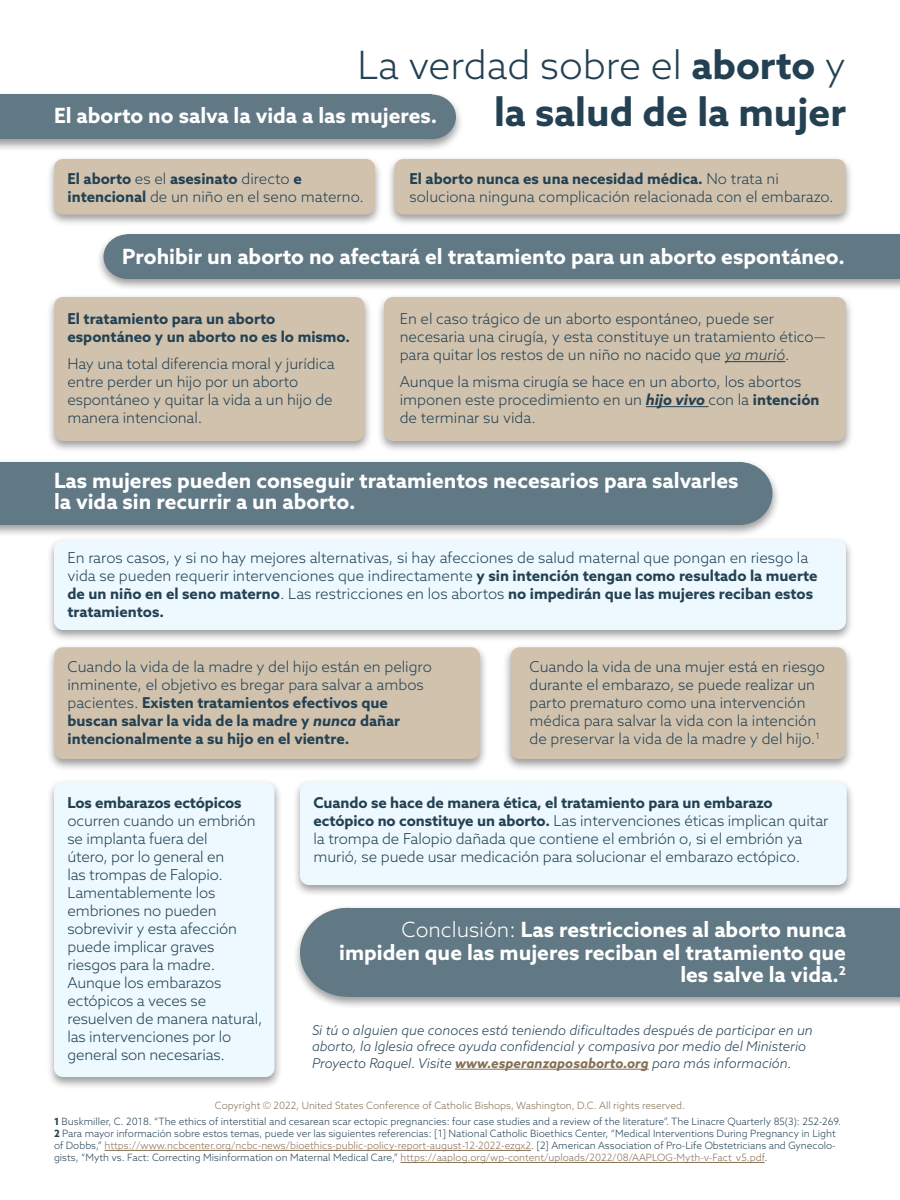
<style>
.page{position:relative;width:900px;height:1200px;background:#fff}
.page>*{position:absolute;margin:0;border:0;box-sizing:border-box;transform-origin:0 0}
.t1{font:300 39px "Azo Sans";color:#234152}
.t2{font:700 39px "Azo Sans";color:#234152}
.t3{font:700 21px/22.5px "Azo Sans";color:#fff}
.t4{font:300 15px/18px "Azo Sans";letter-spacing:-.005em;color:#234152}
.t5{font:700 15px/18px "Azo Sans";color:#234152}
.t6{font:italic 300 13.5px/16.2px "Azo Sans";color:#234152}
.t7{font:300 10.05px/12px "Azo Sans";color:#234152;text-align:justify}
.t8{font:300 10.05px "Azo Sans";color:#856f54}
.s1{font-weight:700}
.s2{font-style:italic}
.s3{font-weight:700;font-style:italic}
.s4{font-weight:300}
.s5{font-weight:700;color:#856f54}
.s6{color:#856f54}
</style>
<div class="page">
<div style="left:0;top:458px;width:780px;height:80px;background:#000;opacity:.4"></div>
<div style="left:0;top:462px;width:739px;height:63px;background:#617885"></div>
<div style="left:706px;top:462px;width:67px;height:63px;background:#617885;border-radius:50%"></div>
<div style="left:96px;top:231px;width:804px;height:61px;background:#000;opacity:.4"></div>
<div style="left:128px;top:234px;width:772px;height:45px;background:#617885"></div>
<div style="left:104px;top:234px;width:48px;height:45px;background:#617885;border-radius:50%"></div>
<div style="left:0;top:91px;width:464px;height:61px;background:#000;opacity:.4"></div>
<div style="left:0;top:94px;width:432px;height:45px;background:#617885"></div>
<div style="left:407px;top:95px;width:49px;height:44px;background:#617885;border-radius:50%"></div>
<div style="left:46px;top:155px;width:337px;height:72px;background:#000;opacity:.4"></div>
<div style="left:54px;top:159px;width:321px;height:55px;background:#d1c2ae;border-radius:9px"></div>
<div style="left:386px;top:155px;width:468px;height:72px;background:#000;opacity:.4"></div>
<div style="left:394px;top:159px;width:452px;height:55px;background:#d1c2ae;border-radius:9px"></div>
<div style="left:46px;top:293px;width:327px;height:161px;background:#000;opacity:.4"></div>
<div style="left:54px;top:297px;width:310px;height:144px;background:#d1c2ae;border-radius:9px"></div>
<div style="left:376px;top:293px;width:478px;height:161px;background:#000;opacity:.4"></div>
<div style="left:384px;top:297px;width:462px;height:144px;background:#d1c2ae;border-radius:9px"></div>
<hr style="left:725px;top:361px;width:60px;height:1px;background:#234152">
<hr style="left:646px;top:406px;width:62px;height:1px;background:#234152">
<div style="left:46px;top:536px;width:808px;height:107px;background:#000;opacity:.4"></div>
<div style="left:54px;top:540px;width:792px;height:90px;background:#edf9ff;border-radius:9px"></div>
<div style="left:46px;top:644px;width:442px;height:127px;background:#000;opacity:.4"></div>
<div style="left:54px;top:647px;width:426px;height:112px;background:#d1c2ae;border-radius:9px"></div>
<div style="left:502px;top:644px;width:352px;height:127px;background:#000;opacity:.4"></div>
<div style="left:511px;top:647px;width:335px;height:112px;background:#d1c2ae;border-radius:9px"></div>
<div style="left:46px;top:778px;width:237px;height:312px;background:#000;opacity:.4"></div>
<div style="left:54px;top:782px;width:220px;height:295px;background:#edf9ff;border-radius:9px"></div>
<div style="left:292px;top:778px;width:563px;height:120px;background:#000;opacity:.4"></div>
<div style="left:300px;top:782px;width:547px;height:103px;background:#edf9ff;border-radius:9px"></div>
<div style="left:292px;top:904px;width:608px;height:106px;background:#000;opacity:.4"></div>
<div style="left:347px;top:908px;width:553px;height:89px;background:#617885"></div>
<div style="left:300px;top:908px;width:94px;height:89px;background:#617885;border-radius:50%"></div>
<hr style="left:105px;top:1150px;width:426px;height:1px;background:#856f54">
<hr style="left:401px;top:1162px;width:364px;height:1px;background:#856f54">
<hr style="left:455px;top:1069px;width:194px;height:1px;background:#856f54">
<p class="t1" style="left:357px;top:40px;width:490px">La verdad sobre el <span class="s1">aborto</span> y</p>
<p class="t3" style="left:54px;top:104px;width:385px">El aborto no salva la vida a las mujeres.</p>
<p class="t2" style="left:494px;top:86px;width:353px">la salud de la mujer</p>
<p class="t4" style="left:68px;top:169px;width:298px"><span class="s1">El aborto</span> es el <span class="s1">asesinato</span> directo <span class="s1">e intencional</span> de un niño en el seno materno.</p>
<p class="t4" style="left:410px;top:169px;width:426px"><span class="s1">El aborto nunca es una necesidad médica.</span> No trata ni soluciona ninguna complicación relacionada con el embarazo.</p>
<p class="t3" style="left:122px;top:245px;width:724px">Prohibir un aborto no afectará el tratamiento para un aborto espontáneo.</p>
<p class="t5" style="left:68px;top:309px;width:284px">El tratamiento para un aborto espontáneo y un aborto no es lo mismo.</p>
<p class="t4" style="left:68px;top:354px;width:269px">Hay una total diferencia moral y jurídica entre perder un hijo por un aborto espontáneo y quitar la vida a un hijo de manera intencional.</p>
<p class="t4" style="left:400px;top:309px;width:427px">En el caso trágico de un aborto espontáneo, puede ser necesaria una cirugía, y esta constituye un tratamiento ético— para quitar los restos de un niño no nacido que <span class="s2">ya murió</span>.</p>
<p class="t4" style="left:400px;top:372px;width:421px">Aunque la misma cirugía se hace en un aborto, los abortos imponen este procedimiento en un <span class="s3">hijo vivo</span> con la <span class="s1">intención </span>de terminar su vida.</p>
<p class="t3" style="left:54px;top:470px;width:686px;line-height:21px">Las mujeres pueden conseguir tratamientos necesarios para salvarles la vida sin recurrir a un aborto.</p>
<p class="t4" style="left:68px;top:549px;width:752px">En raros casos, y si no hay mejores alternativas, si hay afecciones de salud maternal que pongan en riesgo la vida se pueden requerir intervenciones que indirectamente <span class="s1">y sin intención tengan como resultado la muerte de un niño en el seno materno</span>. Las restricciones en los abortos <span class="s1">no impedirán que las mujeres reciban estos tratamientos.</span></p>
<p class="t5" style="left:68px;top:657px;width:366px"><span class="s4">Cuando la vida de la madre y del hijo están en peligro inminente, el objetivo es bregar para salvar a ambos pacientes.</span> Existen tratamientos efectivos que buscan salvar la vida de la madre y <span class="s2">nunca</span> dañar intencionalmente a su hijo en el vientre.</p>
<p class="t4" style="left:530px;top:657px;width:297px">Cuando la vida de una mujer está en riesgo durante el embarazo, se puede realizar un parto prematuro como una intervención médica para salvar la vida con la intención de preservar la vida de la madre y del hijo.<sup>1</sup></p>
<p class="t4" style="left:68px;top:794px;width:196px"><span class="s1">Los embarazos ectópicos </span>ocurren cuando un embrión se implanta fuera del<br>útero, por lo general en<br>las trompas de Falopio.<br>Lamentablemente los embriones no pueden sobrevivir y esta afección puede implicar graves riesgos para la madre.<br>Aunque los embarazos ectópicos a veces se resuelven de manera natural, las intervenciones por lo general son necesarias.</p>
<p class="t4" style="left:314px;top:794px;width:516px"><span class="s1">Cuando se hace de manera ética, el tratamiento para un embarazo ectópico no constituye un aborto.</span> Las intervenciones éticas implican quitar la trompa de Falopio dañada que contiene el embrión o, si el embrión ya murió, se puede usar medicación para solucionar el embarazo ectópico.</p>
<p class="t3" style="left:339px;top:918px;width:508px;text-align:right"><span class="s4">Conclusión:</span> Las restricciones al aborto nunca impiden que las mujeres reciban el tratamiento que les salve la vida.<sup>2</sup></p>
<p class="t6" style="left:312px;top:1022px;width:502px">Si tú o alguien que conoces está teniendo dificultades después de participar en un aborto, la Iglesia ofrece ayuda confidencial y compasiva por medio del Ministerio<br>Proyecto Raquel. Visite <span class="s5">www.esperanzaposaborto.org</span> para más información.</p>
<p class="t8" style="left:215px;top:1098px;width:472px">Copyright © 2022, United States Conference of Catholic Bishops, Washington, D.C. All rights reserved.</p>
<p class="t7" style="left:54px;top:1115px;width:789px"><span class="s1">1</span> Buskmiller, C. 2018. “The ethics of interstitial and cesarean scar ectopic pregnancies: four case studies and a review of the literature”. The Linacre Quarterly 85(3): 252-269.</p>
<p class="t7" style="left:54px;top:1127px;width:783px"><span class="s1">2</span> Para mayor información sobre estos temas, puede ver las siguientes referencias: [1] National Catholic Bioethics Center, “Medical Interventions During Pregnancy in Light of Dobbs,” <span class="s6">https://www.ncbcenter.org/ncbc-news/bioethics-public-policy-report-august-12-2022-ezgx2</span>. [2] American Association of Pro-Life Obstetricians and Gynecolo&shy;gists, “Myth vs. Fact: Correcting Misinformation on Maternal Medical Care,” <span class="s6">https://aaplog.org/wp-content/uploads/2022/08/AAPLOG-Myth-v-Fact_v5.pdf</span>.</p>
</div>
